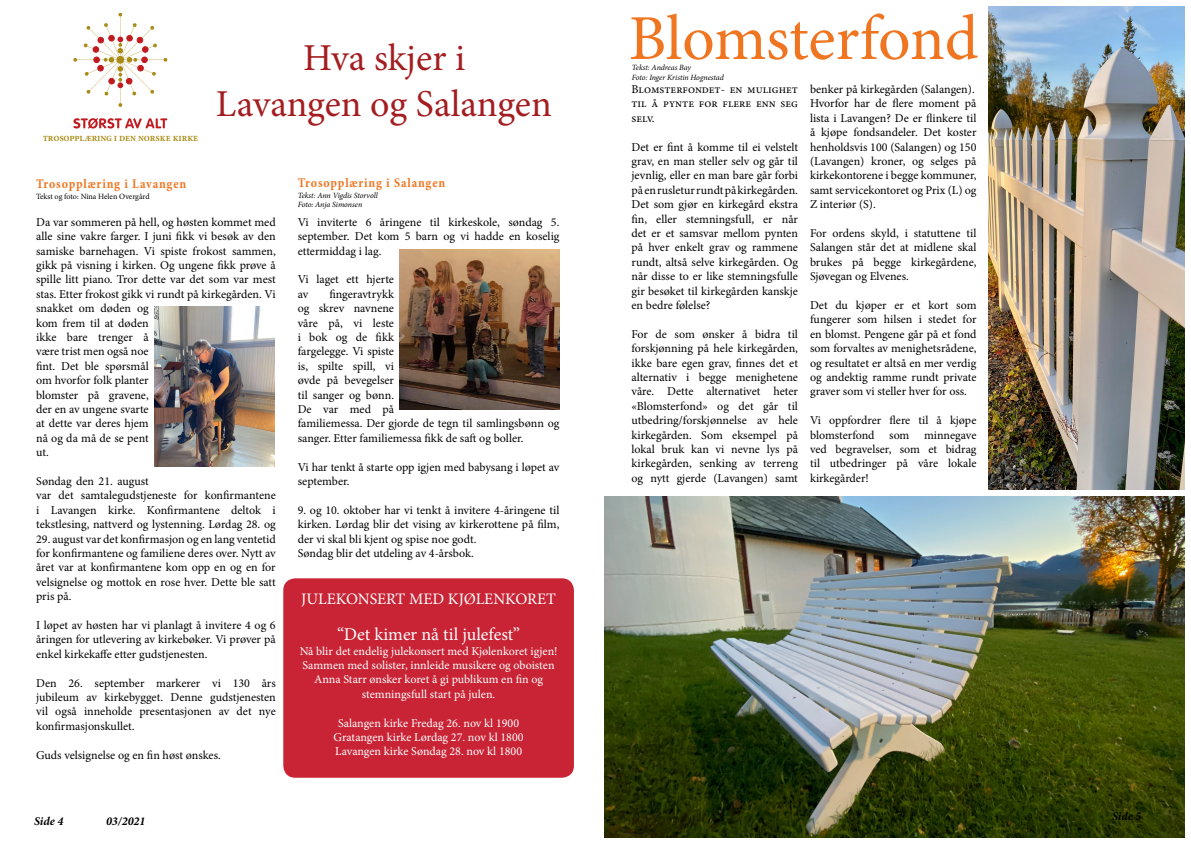
<style>
.page{position:relative;width:1191px;height:842px;background:#fff}
.page>*{position:absolute;margin:0;border:0;box-sizing:border-box;transform-origin:0 0}
.t1{font:64px "Minion Pro";color:#f07520}
.t2{font:38px "Minion Pro";color:#a41e21}
.t3{font:18px "Minion Pro";color:#fff}
.t4{font:16px "Minion Pro";color:#fff}
.t5{font:700 13.2px "Minion Pro";letter-spacing:.065em;color:#f07520;scale:.91 1}
.t6{font:12px/14.4px "Minion Pro";color:#000;text-align:justify}
.t7{font:12px/14.4px "Minion Pro";color:#fff;text-align:center}
.t8{font:italic 700 12px "Minion Pro";color:#000}
.t9{font:600 10.8px "Minion Pro";letter-spacing:-.015em;color:#a98c17;scale:.93 1}
.t10{font:italic 8px/9.6px "Minion Pro";letter-spacing:-.01em;color:#000}
.t11{font:8px "Minion Pro";letter-spacing:-.025em;color:#000}
</style>
<div class="page">
<img style="left:604px;top:496px;width:580px;height:341px">
<img style="left:988px;top:6px;width:196px;height:484px">
<svg style="left:73px;top:14px;width:95px;height:93px"></svg>
<svg style="left:73px;top:118px;width:94px;height:11px"></svg>
<img style="left:400px;top:250px;width:160px;height:160px">
<img style="left:154px;top:306px;width:120px;height:160px">
<div style="left:283px;top:578px;width:291px;height:200px;background:#c92435;border-radius:12px"></div>
<h2 class="t2" style="left:303px;top:32px;width:163px">Hva skjer i</h2>
<h2 class="t2" style="left:216px;top:78px;width:338px">Lavangen og Salangen</h2>
<p class="t9" style="left:43px;top:130px;width:169px">trosopplæring i den norske kirke</p>
<p class="t5" style="left:36px;top:175px;width:167px">Trosopplæring i Lavangen</p>
<p class="t6" style="left:36px;top:215px;width:241px;text-align:left">Da var sommeren på hell, og høsten kommet med alle sine vakre farger. I juni fikk vi besøk av den samiske barnehagen. Vi spiste frokost sammen, gikk på visning i kirken. Og ungene fikk prøve å spille litt piano. Tror dette var det som var mest stas. Etter frokost gikk vi rundt på kirkegården. Vi snakket om døden og<br>kom frem til at døden<br>ikke bare trenger å<br>være trist men også noe<br>fint. Det ble spørsmål<br>om hvorfor folk planter<br>blomster på gravene,<br>der en av ungene svarte<br>at dette var deres hjem<br>nå og da må de se pent<br>ut.</p>
<p class="t6" style="left:36px;top:474px;width:241px;text-align:left">Søndag den 21. august<br>var det samtalegudstjeneste for konfirmantene i Lavangen kirke. Konfirmantene deltok i tekstlesing, nattverd og lystenning. Lørdag 28. og</p>
<p class="t6" style="left:36px;top:532px;width:241px">29. august var det konfirmasjon og en lang ventetid for konfirmantene og familiene deres over. Nytt av året var at konfirmantene kom opp en og en for velsignelse og mottok en rose hver. Dette ble satt pris på.</p>
<p class="t6" style="left:36px;top:618px;width:241px">I løpet av høsten har vi planlagt å invitere 4 og 6 åringen for utlevering av kirkebøker. Vi prøver på enkel kirkekaffe etter gudstjenesten.</p>
<p class="t6" style="left:36px;top:676px;width:241px">Den 26. september markerer vi 130 års jubileum av kirkebygget. Denne gudstjenesten vil også inneholde presentasjonen av det nye konfirmasjonskullet.</p>
<p class="t6" style="left:36px;top:748px;width:186px">Guds velsignelse og en fin høst ønskes.</p>
<p class="t11" style="left:36px;top:191px;width:115px">Tekst og foto: Nina Helen Overgård</p>
<p class="t8" style="left:34px;top:812px;width:31px">Side 4</p>
<p class="t8" style="left:106px;top:812px;width:41px">03/2021</p>
<p class="t5" style="left:298px;top:174px;width:163px">Trosopplæring i Salangen</p>
<p class="t10" style="left:298px;top:190px;width:82px">Tekst: Ann Vigdis Storvoll<br>Foto: Anja Simonsen</p>
<p class="t6" style="left:298px;top:215px;width:263px">Vi inviterte 6 åringene til kirkeskole, søndag 5. september. Det kom 5 barn og vi hadde en koselig ettermiddag i lag.</p>
<p class="t6" style="left:298px;top:272px;width:98px">Vi laget ett hjerte av</p>
<p class="t6" style="left:298px;top:287px;width:263px;text-align:left;text-indent:32px">fingeravtrykk<br>og skrev navnene<br>våre på, vi leste<br>i bok og de fikk<br>fargelegge. Vi spiste<br>is, spilte spill, vi<br>øvde på bevegelser<br>til sanger og bønn.<br>De var med på<br>familiemessa. Der gjorde de tegn til samlingsbønn og sanger. Etter familiemessa fikk de saft og boller.</p>
<p class="t6" style="left:298px;top:460px;width:263px">Vi har tenkt å starte opp igjen med babysang i løpet av september.</p>
<p class="t6" style="left:298px;top:503px;width:263px;text-align:left">9. og 10. oktober har vi tenkt å invitere 4-åringene til kirken. Lørdag blir det vising av kirkerottene på film, der vi skal bli kjent og spise noe godt.<br>Søndag blir det utdeling av 4-årsbok.</p>
<h3 class="t4" style="left:301px;top:588px;width:256px">JULEKONSERT MED KJØLENKORET</h3>
<h3 class="t3" style="left:337px;top:622px;width:185px">“Det kimer nå til julefest”</h3>
<p class="t7" style="left:300px;top:643px;width:259px">Nå blir det endelig julekonsert med Kjølenkoret igjen!<br>Sammen med solister, innleide musikere og oboisten Anna Starr ønsker koret å gi publikum en fin og stemningsfull start på julen.</p>
<p class="t7" style="left:333px;top:715px;width:191px">Salangen kirke Fredag 26. nov kl 1900<br>Gratangen kirke Lørdag 27. nov kl 1800<br>Lavangen kirke Søndag 28. nov kl 1800</p>
<h1 class="t1" style="left:628px;top:-4px;width:351px">Blomsterfond</h1>
<p class="t10" style="left:632px;top:63px;width:61px">Tekst: Andreas Bay</p>
<p class="t10" style="left:632px;top:72px;width:93px">Foto: Inger Kristin Hognestad</p>
<p class="t6" style="left:631px;top:82px;width:168px">Blomsterfondet- en mulighet til å pynte for flere enn seg selv.</p>
<p class="t6" style="left:631px;top:140px;width:168px">Det er fint å komme til ei velstelt grav, en man steller selv og går til jevnlig, eller en man bare går forbi på en rusletur rundt på kirkegården.<br>Det som gjør en kirkegård ekstra fin, eller stemningsfull, er når det er et samsvar mellom pynten på hver enkelt grav og rammene rundt, altså selve kirkegården. Og når disse to er like stemningsfulle gir besøket til kirkegården kanskje en bedre følelse?</p>
<p class="t6" style="left:631px;top:327px;width:168px">For de som ønsker å bidra til forskjønning på hele kirkegården, ikke bare egen grav, finnes det et alternativ i begge menighetene våre. Dette alternativet heter «Blomsterfond» og det går til utbedring/forskjønnelse av hele kirkegården. Som eksempel på lokal bruk kan vi nevne lys på kirkegården, senking av terreng og nytt gjerde (Lavangen) samt</p>
<p class="t6" style="left:810px;top:82px;width:168px;text-align:left">benker på kirkegården (Salangen).<br>Hvorfor har de flere moment på lista i Lavangen? De er flinkere til å kjøpe fondsandeler. Det koster henholdsvis 100 (Salangen) og 150 (Lavangen) kroner, og selges på kirkekontorene i begge kommuner, samt servicekontoret og Prix (L) og<br>Z interiør (S).</p>
<p class="t6" style="left:810px;top:226px;width:168px">For ordens skyld, i statuttene til Salangen står det at midlene skal brukes på begge kirkegårdene, Sjøvegan og Elvenes.</p>
<p class="t6" style="left:810px;top:298px;width:168px">Det du kjøper er et kort som fungerer som hilsen i stedet for en blomst. Pengene går på et fond som forvaltes av menighetsrådene, og resultatet er altså en mer verdig og andektig ramme rundt private graver som vi steller hver for oss.</p>
<p class="t6" style="left:810px;top:413px;width:168px">Vi oppfordrer flere til å kjøpe blomsterfond som minnegave ved begravelser, som et bidrag til utbedringer på våre lokale kirkegårder!</p>
<p class="t8" style="left:1112px;top:808px;width:31px">Side 5</p>
</div>
